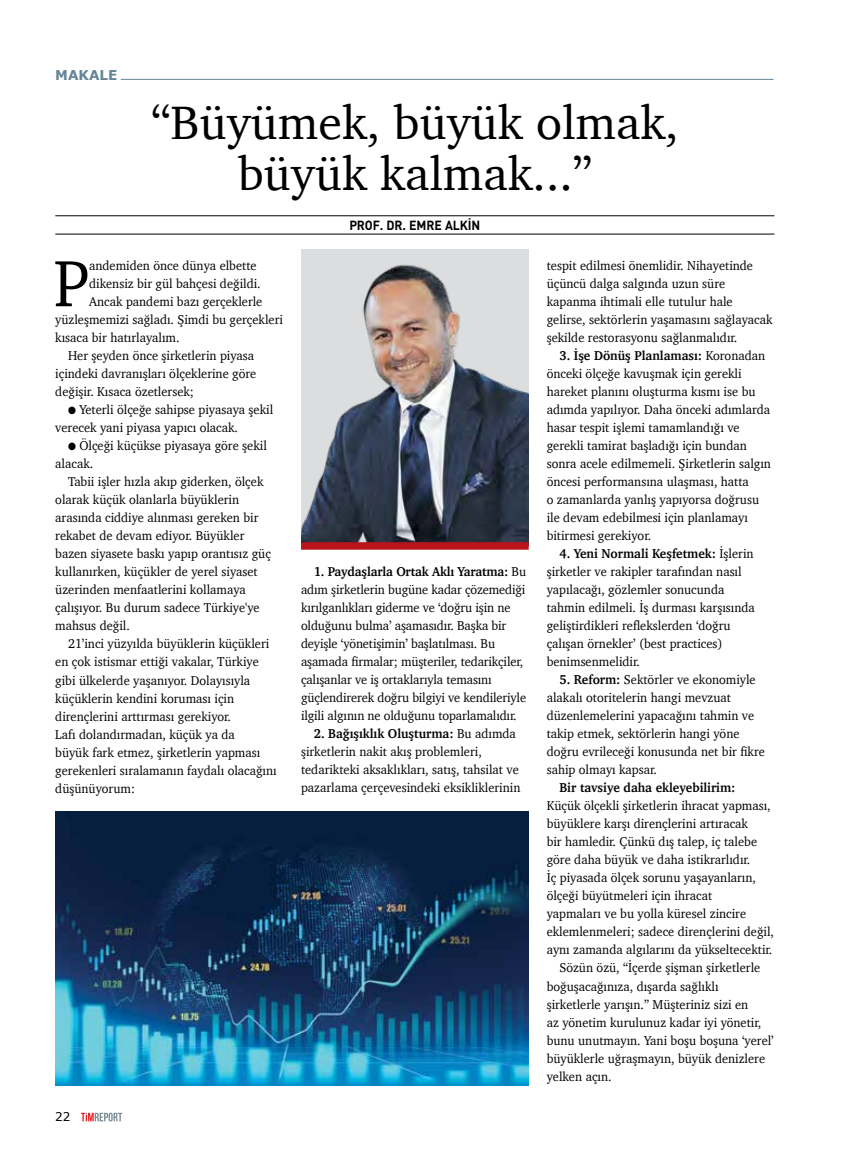
<style>
.page{position:relative;width:851px;height:1149px;background:#fff}
.page>*{position:absolute;margin:0;border:0;box-sizing:border-box;transform-origin:0 0}
.t1{font:66.75px "Charter";color:#000;scale:.95 1}
.t2{font:48px/51px "Charter";color:#000;text-align:center}
.t3{font:700 13.5px "Verdana";color:#648595}
.t4{font:13.2px/18px "Charter";color:#000;scale:.95 1}
.t5{font:700 13.2px "Charter";color:#000;scale:.95 1}
.t6{font:700 13.2px "DIN";letter-spacing:-.01em;color:#000;scale:.94 1}
.t7{font:12px "Verdana";color:#000}
.s1{font-weight:700}
</style>
<div class="page">
<svg style="left:81px;top:1112px;width:41px;height:9px"></svg>
<hr style="left:121px;top:79px;width:652px;height:1px;background:#648595">
<hr style="left:55px;top:215px;width:719px;height:1px;background:#000">
<hr style="left:55px;top:234px;width:719px;height:1px;background:#000">
<img style="left:301px;top:249px;width:227px;height:293px">
<div style="left:301px;top:542px;width:227px;height:7px;background:#ba141a"></div>
<img style="left:55px;top:811px;width:473px;height:273px">
<hr style="left:850px;top:951px;width:1px;height:197px;background:#000">
<hr style="left:850px;top:0;width:1px;height:341px;background:#014386">
<p class="t3" style="left:55px;top:65px;width:54px">MAKALE</p>
<h2 class="t2" style="left:151px;top:96px;width:529px">“Büyümek, büyük olmak, büyük kalmak...”</h2>
<p class="t6" style="left:349px;top:216px;width:81px">PROF. DR. EMRE</p>
<p class="t6" style="left:445px;top:216px;width:17px">ALKIN</p>
<h1 class="t1" style="left:54px;top:226px;width:39px">P</h1>
<p class="t4" style="left:89px;top:256px;width:178px">andemiden önce dünya elbette</p>
<p class="t4" style="left:89px;top:274px;width:182px">dikensiz bir gül bahçesi değildi.</p>
<p class="t4" style="left:89px;top:292px;width:184px">Ancak pandemi bazı gerçeklerle</p>
<p class="t4" style="left:55px;top:310px;width:241px">yüzleşmemizi sağladı. Şimdi bu gerçekleri</p>
<p class="t4" style="left:55px;top:328px;width:132px">kısaca bir hatırlayalım.</p>
<p class="t4" style="left:68px;top:346px;width:197px">Her şeyden önce şirketlerin piyasa</p>
<p class="t4" style="left:55px;top:364px;width:213px">içindeki davranışları ölçeklerine göre</p>
<p class="t4" style="left:55px;top:382px;width:147px">değişir. Kısaca özetlersek;</p>
<p class="t4" style="left:55px;top:400px;width:231px;text-indent:13px">● Yeterli ölçeğe sahipse piyasaya şekil verecek yani piyasa yapıcı olacak.</p>
<p class="t4" style="left:55px;top:436px;width:224px;text-indent:13px">● Ölçeği küçükse piyasaya göre şekil alacak.</p>
<p class="t4" style="left:55px;top:472px;width:228px;text-indent:13px">Tabii işler hızla akıp giderken, ölçek olarak küçük olanlarla büyüklerin arasında ciddiye alınması gereken bir rekabet de devam ediyor. Büyükler bazen siyasete baskı yapıp orantısız güç kullanırken, küçükler de yerel siyaset üzerinden menfaatlerini kollamaya çalışıyor. Bu durum sadece Türkiye'ye mahsus değil.</p>
<p class="t4" style="left:55px;top:634px;width:234px;text-indent:13px">21’inci yüzyılda büyüklerin küçükleri en çok istismar ettiği vakalar, Türkiye gibi ülkelerde yaşanıyor. Dolayısıyla küçüklerin kendini koruması için dirençlerini arttırması gerekiyor.<br>Lafı dolandırmadan, küçük ya da<br>büyük fark etmez, şirketlerin yapması gerekenleri sıralamanın faydalı olacağını düşünüyorum:</p>
<p class="t4" style="left:301px;top:562px;width:238px;text-indent:13px"><span class="s1">1. Paydaşlarla Ortak Aklı Yaratma:</span> Bu adım şirketlerin bugüne kadar çözemediği kırılganlıkları giderme ve ‘doğru işin ne olduğunu bulma’ aşamasıdır. Başka bir deyişle ‘yönetişimin’ başlatılması. Bu aşamada firmalar; müşteriler, tedarikçiler, çalışanlar ve iş ortaklarıyla temasını güçlendirerek doğru bilgiyi ve kendileriyle ilgili algının ne olduğunu toparlamalıdır.</p>
<p class="t4" style="left:301px;top:724px;width:232px;text-indent:13px"><span class="s1">2. Bağışıklık Oluşturma:</span> Bu adımda şirketlerin nakit akış problemleri, tedarikteki aksaklıkları, satış, tahsilat ve pazarlama çerçevesindeki eksikliklerinin</p>
<p class="t7" style="left:55px;top:1108px;width:17px">22</p>
<p class="t4" style="left:546px;top:256px;width:239px">tespit edilmesi önemlidir. Nihayetinde üçüncü dalga salgında uzun süre kapanma ihtimali elle tutulur hale gelirse, sektörlerin yaşamasını sağlayacak şekilde restorasyonu sağlanmalıdır.</p>
<p class="t4" style="left:546px;top:346px;width:237px;text-indent:13px"><span class="s1">3. İşe Dönüş Planlaması:</span> Koronadan önceki ölçeğe kavuşmak için gerekli hareket planını oluşturma kısmı ise bu adımda yapılıyor. Daha önceki adımlarda hasar tespit işlemi tamamlandığı ve gerekli tamirat başladığı için bundan sonra acele edilmemeli. Şirketlerin salgın öncesi performansına ulaşması, hatta<br>o zamanlarda yanlış yapıyorsa doğrusu ile devam edebilmesi için planlamayı bitirmesi gerekiyor.</p>
<p class="t4" style="left:546px;top:544px;width:220px;text-indent:13px"><span class="s1">4. Yeni Normali Keşfetmek:</span> İşlerin şirketler ve rakipler tarafından nasıl yapılacağı, gözlemler sonucunda tahmin edilmeli. İş durması karşısında geliştirdikleri reflekslerden ‘doğru çalışan örnekler’ (best practices) benimsenmelidir.</p>
<p class="t4" style="left:546px;top:670px;width:231px;text-indent:13px"><span class="s1">5. Reform:</span> Sektörler ve ekonomiyle alakalı otoritelerin hangi mevzuat düzenlemelerini yapacağını tahmin ve takip etmek, sektörlerin hangi yöne doğru evrileceği konusunda net bir fikre sahip olmayı kapsar.</p>
<p class="t5" style="left:559px;top:776px;width:187px">Bir tavsiye daha ekleyebilirim:</p>
<p class="t4" style="left:546px;top:796px;width:237px">Küçük ölçekli şirketlerin ihracat yapması,</p>
<p class="t4" style="left:546px;top:814px;width:213px">büyüklere karşı dirençlerini artıracak</p>
<p class="t4" style="left:546px;top:832px;width:223px">bir hamledir. Çünkü dış talep, iç talebe</p>
<p class="t4" style="left:546px;top:850px;width:216px">göre daha büyük ve daha istikrarlıdır.</p>
<p class="t4" style="left:546px;top:868px;width:222px">İç piyasada ölçek sorunu yaşayanların,</p>
<p class="t4" style="left:546px;top:886px;width:176px">ölçeği büyütmeleri için ihracat</p>
<p class="t4" style="left:546px;top:904px;width:211px">yapmaları ve bu yolla küresel zincire</p>
<p class="t4" style="left:546px;top:922px;width:241px">eklemlenmeleri; sadece dirençlerini değil,</p>
<p class="t4" style="left:546px;top:940px;width:239px">aynı zamanda algılarını da yükseltecektir.</p>
<p class="t4" style="left:559px;top:958px;width:213px">Sözün özü, “İçerde şişman şirketlerle</p>
<p class="t4" style="left:546px;top:976px;width:182px">boğuşacağınıza, dışarda sağlıklı</p>
<p class="t4" style="left:546px;top:994px;width:214px">şirketlerle yarışın.” Müşteriniz sizi en</p>
<p class="t4" style="left:546px;top:1012px;width:227px">az yönetim kurulunuz kadar iyi yönetir,</p>
<p class="t4" style="left:546px;top:1030px;width:240px">bunu unutmayın. Yani boşu boşuna ‘yerel’</p>
<p class="t4" style="left:546px;top:1048px;width:231px">büyüklerle uğraşmayın, büyük denizlere</p>
<p class="t4" style="left:546px;top:1066px;width:70px">yelken açın.</p>
</div>
